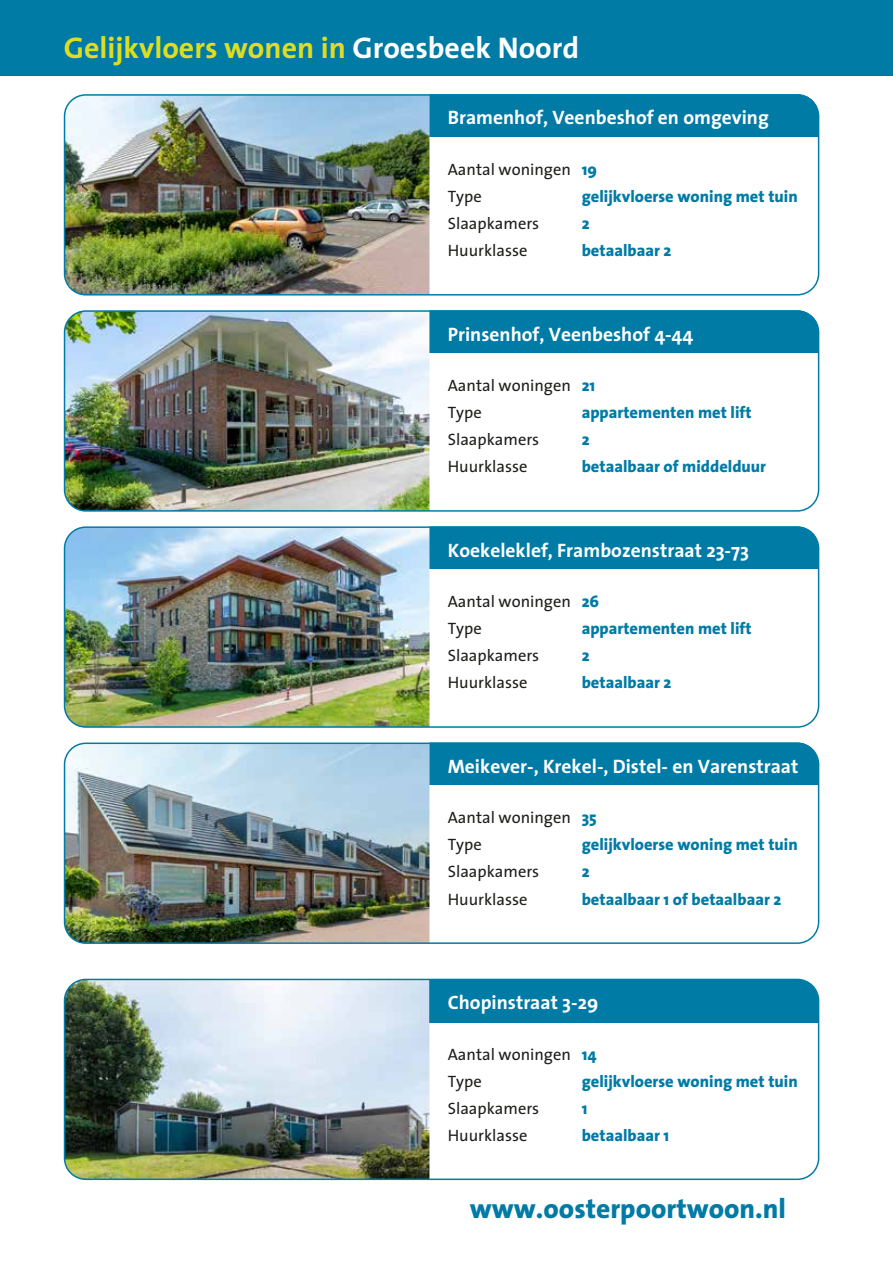
<style>
.page{position:relative;width:893px;height:1263px;background:#fff}
.page>*{position:absolute;margin:0;border:0;box-sizing:border-box;transform-origin:0 0}
.t1{font:700 30px "The Sans";color:#dedd21}
.t2{font:800 27.6px "The Sans";color:#007ba6}
.t3{font:700 19.5px "The Sans";color:#fff}
.t4{font:16.5px/27px "The Sans";color:#1d1d1b}
.t5{font:800 16.5px "The Sans";color:#007ba6}
.s1{color:#fff}
.s2{font-weight:800;color:#007ba6}
</style>
<div class="page">
<div style="left:0;top:0;width:893px;height:76px;background:#007ba6"></div>
<img style="left:67px;top:97px;width:362px;height:196px">
<div style="left:64px;top:94px;width:755px;height:202px;border:2px solid #007ba6;border-radius:21px"></div>
<div style="left:429px;top:94px;width:390px;height:43px;background:#007ba6"></div>
<img style="left:67px;top:313px;width:362px;height:196px">
<div style="left:64px;top:310px;width:755px;height:202px;border:2px solid #007ba6;border-radius:21px"></div>
<div style="left:429px;top:310px;width:390px;height:43px;background:#007ba6"></div>
<img style="left:67px;top:529px;width:362px;height:196px">
<div style="left:64px;top:526px;width:755px;height:202px;border:2px solid #007ba6;border-radius:21px"></div>
<div style="left:429px;top:526px;width:390px;height:43px;background:#007ba6"></div>
<img style="left:67px;top:745px;width:362px;height:196px">
<div style="left:64px;top:742px;width:755px;height:202px;border:2px solid #007ba6;border-radius:21px"></div>
<div style="left:429px;top:742px;width:390px;height:43px;background:#007ba6"></div>
<img style="left:65px;top:979px;width:364px;height:199px">
<div style="left:64px;top:979px;width:755px;height:201px;border:2px solid #007ba6;border-radius:21px"></div>
<div style="left:429px;top:980px;width:390px;height:42px;background:#007ba6"></div>
<h1 class="t1" style="left:64px;top:23px;width:517px">Gelijkvloers wonen in <span class="s1">Groesbeek Noord</span></h1>
<p class="t3" style="left:448px;top:101px;width:323px">Bramenhof, Veenbeshof en omgeving</p>
<p class="t4" style="left:448px;top:155px;width:151px">Aantal woningen <span class="s2">19<br></span>Type</p>
<p class="t5" style="left:582px;top:183px;width:218px">gelijkvloerse woning met tuin</p>
<p class="t4" style="left:448px;top:210px;width:93px">Slaapkamers</p>
<p class="t5" style="left:582px;top:210px;width:9px">2</p>
<p class="t4" style="left:448px;top:237px;width:81px">Huurklasse</p>
<p class="t5" style="left:582px;top:237px;width:91px">betaalbaar 2</p>
<p class="t3" style="left:448px;top:318px;width:247px">Prinsenhof, Veenbeshof 4-44</p>
<p class="t4" style="left:448px;top:372px;width:149px">Aantal woningen <span class="s2">21<br></span>Type</p>
<p class="t5" style="left:582px;top:399px;width:171px">appartementen met lift</p>
<p class="t4" style="left:448px;top:426px;width:93px">Slaapkamers</p>
<p class="t5" style="left:582px;top:426px;width:9px">2</p>
<p class="t4" style="left:448px;top:453px;width:81px">Huurklasse</p>
<p class="t5" style="left:582px;top:453px;width:186px">betaalbaar of middelduur</p>
<p class="t3" style="left:448px;top:534px;width:303px">Koekeleklef, Frambozenstraat 23-73</p>
<p class="t4" style="left:448px;top:588px;width:153px">Aantal woningen <span class="s2">26<br></span>Type</p>
<p class="t5" style="left:582px;top:615px;width:171px">appartementen met lift</p>
<p class="t4" style="left:448px;top:642px;width:93px">Slaapkamers</p>
<p class="t5" style="left:582px;top:642px;width:9px">2</p>
<p class="t4" style="left:448px;top:669px;width:81px">Huurklasse</p>
<p class="t5" style="left:582px;top:669px;width:91px">betaalbaar 2</p>
<p class="t3" style="left:448px;top:750px;width:352px">Meikever-, Krekel-, Distel- en Varenstraat</p>
<p class="t4" style="left:448px;top:804px;width:151px">Aantal woningen <span class="s2">35<br></span>Type</p>
<p class="t5" style="left:582px;top:831px;width:218px">gelijkvloerse woning met tuin</p>
<p class="t4" style="left:448px;top:858px;width:93px">Slaapkamers</p>
<p class="t5" style="left:582px;top:858px;width:9px">2</p>
<p class="t4" style="left:448px;top:885px;width:81px">Huurklasse</p>
<p class="t5" style="left:582px;top:885px;width:201px">betaalbaar 1 of betaalbaar 2</p>
<p class="t3" style="left:448px;top:986px;width:152px">Chopinstraat 3-29</p>
<p class="t4" style="left:448px;top:1040px;width:150px">Aantal woningen <span class="s2">14<br></span>Type</p>
<p class="t5" style="left:582px;top:1067px;width:218px">gelijkvloerse woning met tuin</p>
<p class="t4" style="left:448px;top:1094px;width:93px">Slaapkamers</p>
<p class="t5" style="left:582px;top:1094px;width:7px">1</p>
<p class="t4" style="left:448px;top:1121px;width:81px">Huurklasse</p>
<p class="t5" style="left:582px;top:1121px;width:89px">betaalbaar 1</p>
<h2 class="t2" style="left:470px;top:1186px;width:318px">www.oosterpoortwoon.nl</h2>
</div>
